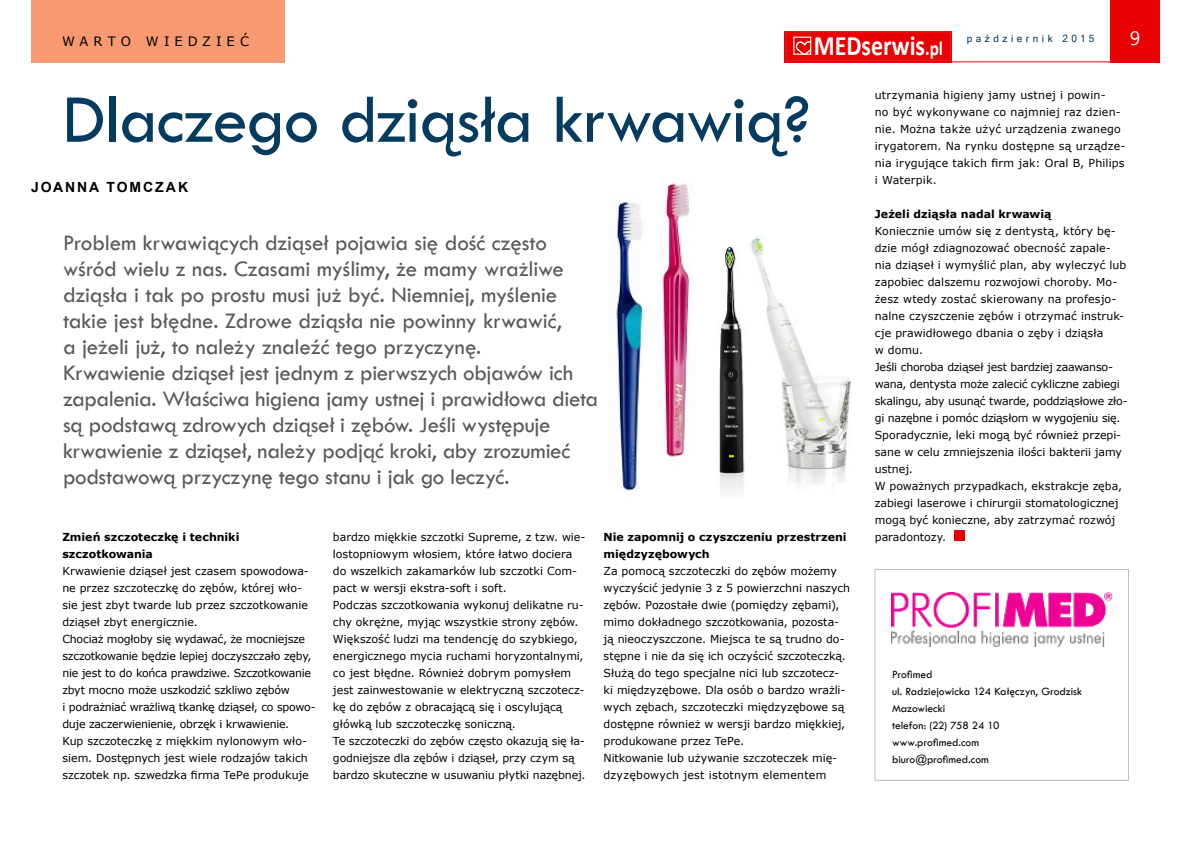
<style>
.page{position:relative;width:1191px;height:842px;background:#fff}
.page>*{position:absolute;margin:0;border:0;box-sizing:border-box;transform-origin:0 0}
.t1{font:71.1px "Tw Cen";letter-spacing:-.025em;color:#053b5f}
.t2{font:700 28.3px "Calibri";color:#fff;scale:.85 1}
.t3{font:23px/26px "Tw Cen";letter-spacing:-.01em;color:#58595b}
.t4{font:19.4px "Segoe UI";color:#fff}
.t5{font:700 14px "Arial";letter-spacing:.135em;color:#000}
.t6{font:13px "MS Reference Sans Serif";letter-spacing:.39em;color:#000}
.t7{font:11.5px/17px "Tw Cen";letter-spacing:-.005em;color:#000}
.t8{font:11px/17px "MS Reference Sans Serif";letter-spacing:-.005em;color:#000}
.t9{font:11px/17px "MS Reference Sans Serif";letter-spacing:.015em;color:#000}
.t10{font:700 11px/17px "MS Reference Sans Serif";color:#000}
.t11{font:10px "Microsoft Sans Serif";letter-spacing:.35em;color:#053b5f}
.s1{font-size:20.2px}
</style>
<div class="page">
<div style="left:784px;top:31px;width:167px;height:31px;background:#e9060a"></div>
<div style="left:786px;top:32px;width:164px;height:29px;background:#e90003"></div>
<div style="left:786px;top:32px;width:164px;height:29px;border:1px solid #ed1d24"></div>
<div style="left:793px;top:37px;width:18px;height:18px;border:1px solid #fff"></div>
<svg style="left:795px;top:41px;width:17px;height:14px"></svg>
<div style="left:1110px;top:0;width:49px;height:62px;background:#e90003"></div>
<hr style="left:950px;top:61px;width:160px;height:1px;background:#e90003">
<div style="left:31px;top:0;width:253px;height:62px;background:#f79a72"></div>
<div style="left:954px;top:531px;width:10px;height:10px;background:#e90003"></div>
<div style="left:874px;top:569px;width:254px;height:211px;border:1px solid #bebec3"></div>
<img style="left:891px;top:593px;width:220px;height:54px">
<img style="left:616px;top:179px;width:77px;height:312px">
<img style="left:719px;top:237px;width:132px;height:255px">
<p class="t6" style="left:62px;top:33px;width:188px">WARTO WIEDZIEĆ</p>
<h3 class="t4" style="left:1129px;top:23px;width:12px">9</h3>
<p class="t11" style="left:966px;top:32px;width:129px">październik 2015</p>
<h2 class="t2" style="left:813px;top:27px;width:154px">MEDserwis<span class="s1">.pl</span></h2>
<h1 class="t1" style="left:62px;top:77px;width:750px">Dlaczego dziąsła krwawią?</h1>
<p class="t5" style="left:31px;top:177px;width:158px">JOANNA TOMCZAK</p>
<p class="t3" style="left:63px;top:230px;width:537px">Problem krwawiących dziąseł pojawia się dość często wśród wielu z nas. Czasami myślimy, że mamy wrażliwe dziąsła i tak po prostu musi już być. Niemniej, myślenie takie jest błędne. Zdrowe dziąsła nie powinny krwawić,<br>a jeżeli już, to należy znaleźć tego przyczynę.<br>Krwawienie dziąseł jest jednym z pierwszych objawów ich zapalenia. Właściwa higiena jamy ustnej i prawidłowa dieta są podstawą zdrowych dziąseł i zębów. Jeśli występuje krwawienie z dziąseł, należy podjąć kroki, aby zrozumieć podstawową przyczynę tego stanu i jak go leczyć.</p>
<p class="t10" style="left:62px;top:528px;width:179px">Zmień szczoteczkę i techniki szczotkowania</p>
<p class="t8" style="left:62px;top:562px;width:255px">Krwawienie dziąseł jest czasem spowodowa&shy;ne przez szczoteczkę do zębów, której wło&shy;sie jest zbyt twarde lub przez szczotkowanie dziąseł zbyt energicznie.<br>Chociaż mogłoby się wydawać, że mocniejsze szczotkowanie będzie lepiej doczyszczało zęby, nie jest to do końca prawdziwe. Szczotkowanie zbyt mocno może uszkodzić szkliwo zębów<br>i podrażniać wrażliwą tkankę dziąseł, co spowo&shy;duje zaczerwienienie, obrzęk i krwawienie.<br>Kup szczoteczkę z miękkim nylonowym wło&shy;siem. Dostępnych jest wiele rodzajów takich szczotek np. szwedzka firma TePe produkuje</p>
<p class="t8" style="left:333px;top:528px;width:254px">bardzo miękkie szczotki Supreme, z tzw. wie&shy;lostopniowym włosiem, które łatwo dociera do wszelkich zakamarków lub szczotki Com&shy;pact w wersji ekstra-soft i soft.<br>Podczas szczotkowania wykonuj delikatne ru&shy;chy okrężne, myjąc wszystkie strony zębów.<br>Większość ludzi ma tendencję do szybkiego, energicznego mycia ruchami horyzontalnymi, co jest błędne. Również dobrym pomysłem jest zainwestowanie w elektryczną szczotecz&shy;kę do zębów z obracającą się i oscylującą główką lub szczoteczkę soniczną.<br>Te szczoteczki do zębów często okazują się ła&shy;godniejsze dla zębów i dziąseł, przy czym są bardzo skuteczne w usuwaniu płytki nazębnej.</p>
<p class="t10" style="left:603px;top:528px;width:245px">Nie zapomnij o czyszczeniu przestrzeni międzyzębowych</p>
<p class="t8" style="left:603px;top:562px;width:248px">Za pomocą szczoteczki do zębów możemy wyczyścić jedynie 3 z 5 powierzchni naszych zębów. Pozostałe dwie (pomiędzy zębami), mimo dokładnego szczotkowania, pozosta&shy;ją nieoczyszczone. Miejsca te są trudno do&shy;stępne i nie da się ich oczyścić szczoteczką.<br>Służą do tego specjalne nici lub szczotecz&shy;ki międzyzębowe. Dla osób o bardzo wrażli&shy;wych zębach, szczoteczki międzyzębowe są dostępne również w wersji bardzo miękkiej, produkowane przez TePe.<br>Nitkowanie lub używanie szczoteczek mię&shy;dzyzębowych jest istotnym elementem</p>
<p class="t9" style="left:874px;top:86px;width:252px">utrzymania higieny jamy ustnej i powin-<br>no być wykonywane co najmniej raz dzien&shy;nie. Można także użyć urządzenia zwanego irygatorem. Na rynku dostępne są urządze&shy;nia irygujące takich firm jak: Oral B, Philips i Waterpik.</p>
<p class="t10" style="left:874px;top:205px;width:178px">Jeżeli dziąsła nadal krwawią</p>
<p class="t8" style="left:874px;top:222px;width:254px">Koniecznie umów się z dentystą, który bę&shy;dzie mógł zdiagnozować obecność zapale&shy;nia dziąseł i wymyślić plan, aby wyleczyć lub zapobiec dalszemu rozwojowi choroby. Mo&shy;żesz wtedy zostać skierowany na profesjo&shy;nalne czyszczenie zębów i otrzymać instruk&shy;cje prawidłowego dbania o zęby i dziąsła<br>w domu.<br>Jeśli choroba dziąseł jest bardziej zaawanso&shy;wana, dentysta może zalecić cykliczne zabiegi skalingu, aby usunąć twarde, poddziąsłowe zło&shy;gi nazębne i pomóc dziąsłom w wygojeniu się.<br>Sporadycznie, leki mogą być również przepi&shy;sane w celu zmniejszenia ilości bakterii jamy ustnej.<br>W poważnych przypadkach, ekstrakcje zęba, zabiegi laserowe i chirurgii stomatologicznej mogą być konieczne, aby zatrzymać rozwój paradontozy.</p>
<p class="t7" style="left:892px;top:666px;width:191px">Profimed<br>ul. Radziejowicka 124 Kałęczyn, Grodzisk<br>Mazowiecki<br>telefon: (22) 758 24 10 www.profimed.com<br>biuro@profimed.com</p>
</div>
